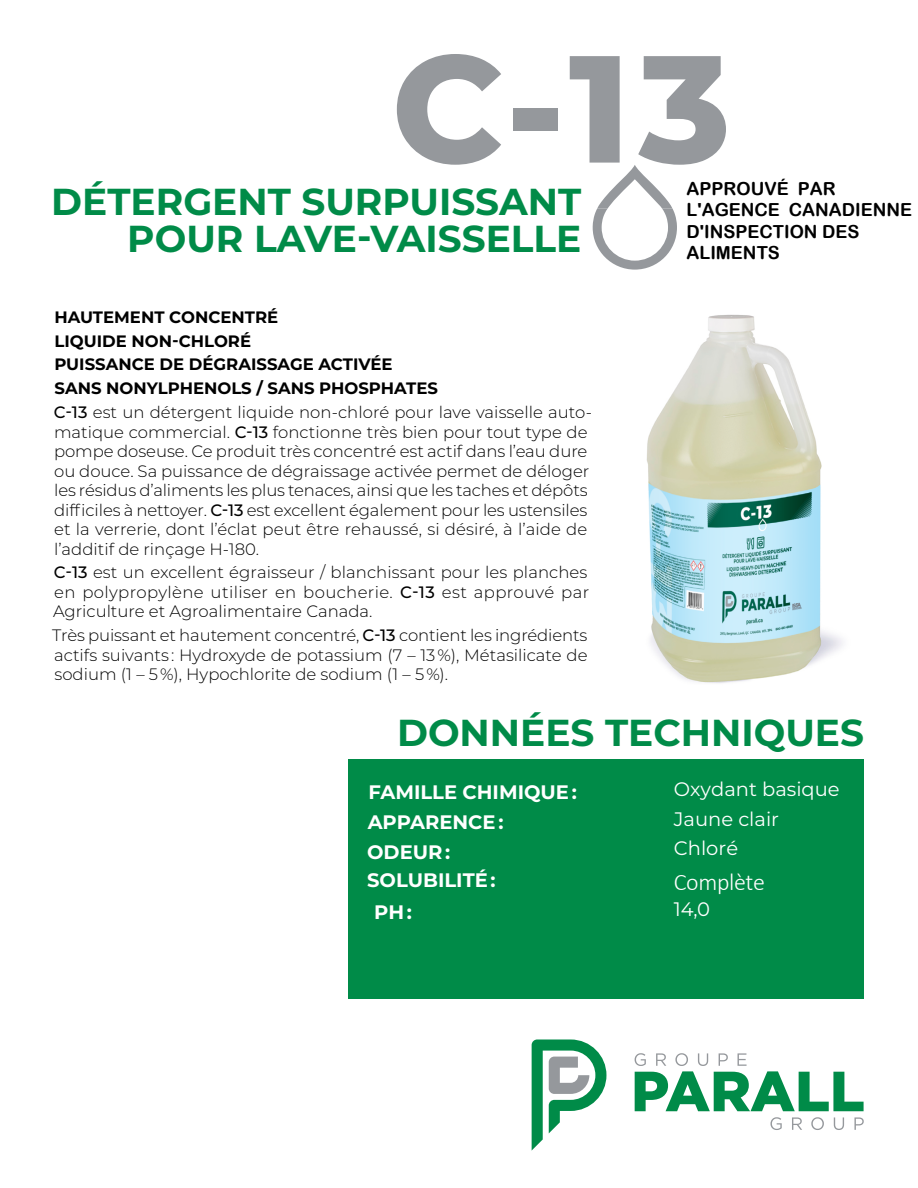
<style>
.page{position:relative;width:918px;height:1188px;background:#fff}
.page>*{position:absolute;margin:0;border:0;box-sizing:border-box;transform-origin:0 0}
.t1{font:700 37.5px/37.5px "Montserrat";color:#008b48;text-align:right}
.t2{font:300 24px "Calibri";letter-spacing:-.015em;color:#fff}
.t3{font:700 19.5px/29.5px "Montserrat";color:#fff}
.t4{font:19.5px/29.7px "Montserrat";color:#fff}
.t5{font:18px/21.6px "Arial Rounded MT Bold";color:#000}
.t6{font:300 16.5px/19.5px "Montserrat";color:#000;text-align:justify}
.t7{font:700 16.5px/23.9px "Montserrat";color:#000}
.s1{font-weight:500}
.s2{font-weight:300}
</style>
<div class="page">
<svg style="left:532px;top:1040px;width:74px;height:110px"></svg>
<svg style="left:635px;top:1053px;width:229px;height:58px"></svg>
<svg style="left:770px;top:1117px;width:12px;height:13px"></svg>
<svg style="left:792px;top:1117px;width:10px;height:13px"></svg>
<svg style="left:811px;top:1117px;width:13px;height:13px"></svg>
<svg style="left:834px;top:1117px;width:10px;height:13px"></svg>
<svg style="left:854px;top:1117px;width:10px;height:13px"></svg>
<div style="left:348px;top:759px;width:516px;height:240px;background:#008b48"></div>
<svg style="left:397px;top:54px;width:104px;height:111px"></svg>
<div style="left:514px;top:108px;width:44px;height:22px;background:#95989c"></div>
<svg style="left:570px;top:56px;width:156px;height:214px"></svg>
<img style="left:646px;top:314px;width:197px;height:369px">
<h1 class="t1" style="left:51px;top:181px;width:532px">DÉTERGENT SURPUISSANT<br>POUR LAVE-VAISSELLE</h1>
<p class="t7" style="left:54px;top:304px;width:540px">HAUTEMENT CONCENTRÉ<br>LIQUIDE NON-CHLORÉ<br>PUISSANCE DE DÉGRAISSAGE ACTIVÉE<br>SANS NONYLPHENOLS / SANS PHOSPHATES<br><span class="s1">C-13</span> <span class="s2">est un détergent liquide non-chloré pour lave vaisselle auto-</span></p>
<p class="t6" style="left:54px;top:421px;width:537px;text-align:left">matique commercial. <span class="s1">C-13</span> fonctionne très bien pour tout type de pompe doseuse. Ce produit très concentré est actif dans l’eau dure ou douce. Sa puissance de dégraissage activée permet de déloger les résidus d’aliments les plus tenaces, ainsi que les taches et dépôts difficiles à nettoyer. <span class="s1">C-13</span> est excellent également pour les ustensiles et la verrerie, dont l’éclat peut être rehaussé, si désiré, à l’aide de l’additif de rinçage H-180.</p>
<p class="t6" style="left:53px;top:562px;width:538px"><span class="s1">C-13</span> est un excellent égraisseur / blanchissant pour les planches en polypropylène utiliser en boucherie. <span class="s1">C-13</span> est approuvé par Agriculture et Agroalimentaire Canada.</p>
<p class="t6" style="left:52px;top:625px;width:537px">Très puissant et hautement concentré, <span class="s1">C-13</span> contient les ingrédients actifs suivants : Hydroxyde de potassium (7 – 13 %), Métasilicate de sodium (1 – 5 %), Hypochlorite de sodium (1 – 5 %).</p>
<p class="t5" style="left:687px;top:177px;width:227px">APPROUVÉ PAR<br>L'AGENCE CANADIENNE<br>D'INSPECTION DES<br>ALIMENTS</p>
<h1 class="t1" style="left:397px;top:712px;width:469px">DONNÉES TECHNIQUES</h1>
<p class="t3" style="left:367px;top:776px;width:211px">FAMILLE CHIMIQUE :<br>APPARENCE :<br>ODEUR :<br>SOLUBILITÉ :</p>
<p class="t3" style="left:374px;top:896px;width:39px">PH :</p>
<p class="t4" style="left:674px;top:773px;width:167px">Oxydant basique<br>Jaune clair<br>Chloré</p>
<h2 class="t2" style="left:674px;top:867px;width:93px">Complète</h2>
<p class="t4" style="left:674px;top:894px;width:38px">14,0</p>
</div>
